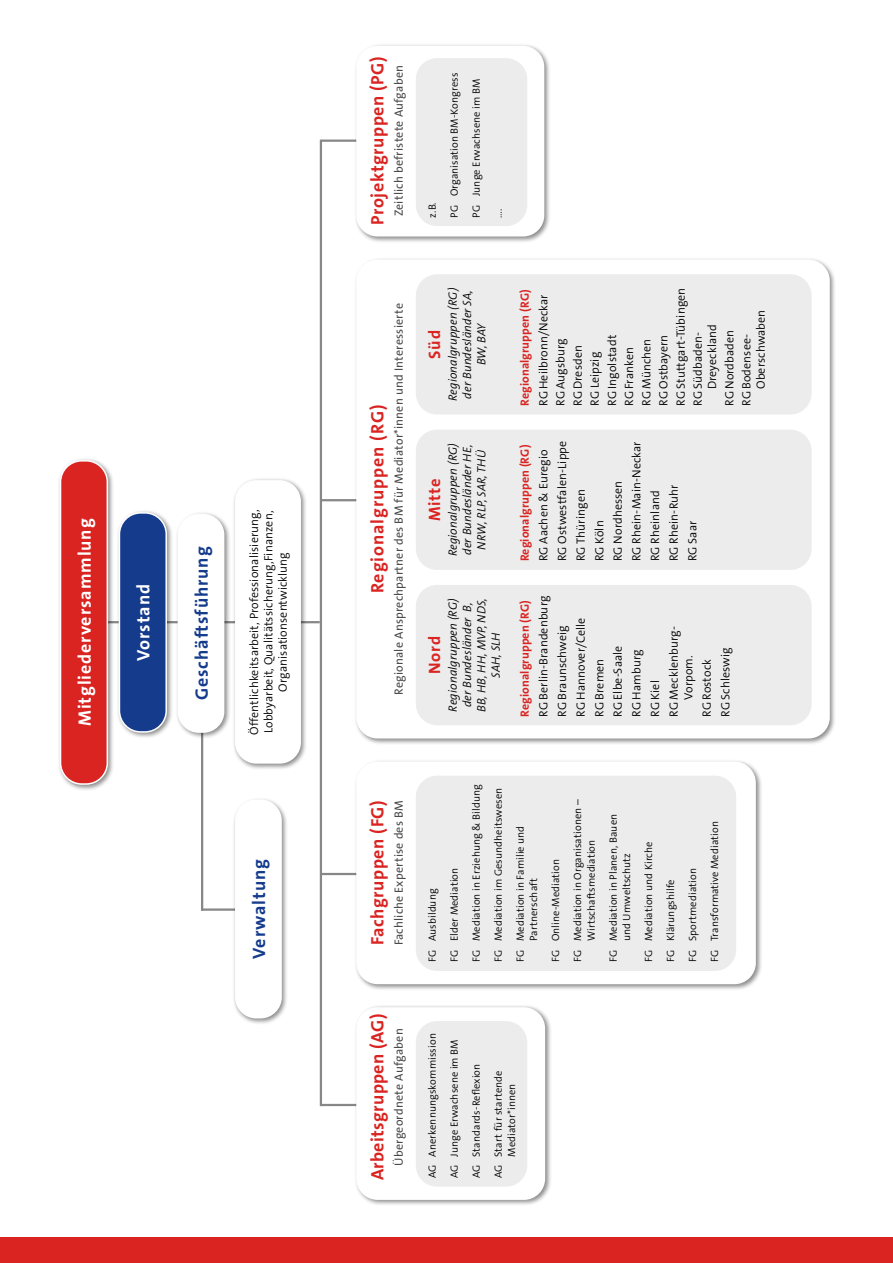
<style>
.page{position:relative;width:893px;height:1263px;background:#fff}
.page>*{position:absolute;margin:0;border:0;box-sizing:border-box;transform-origin:0 0}
.t1{font:700 18px "The Sans B7";letter-spacing:.03em;color:#d92421}
.t2{font:700 18px "The Sans B7";letter-spacing:.05em;color:#fff}
.t3{font:700 18px "The Sans B7";letter-spacing:.05em;color:#153b8d}
.t4{font:700 18px "The Sans B7";letter-spacing:.05em;color:#d92421}
.t5{font:700 16.5px "The Sans B7";letter-spacing:.05em;color:#d92421}
.t6{font:300 12px/18.6px "The Sans B4";letter-spacing:.01em;color:#000}
.t7{font:italic 300 12px/14.4px "The Sans B4";letter-spacing:.01em;color:#000;text-align:center}
.t8{font:12px "The Sans B5 Plain";letter-spacing:.02em;color:#484847}
.t9{font:700 12px "The Sans B7";letter-spacing:.01em;color:#d92421}
.t10{font:300 10.5px/22px "The Sans B4";letter-spacing:.01em;color:#000}
</style>
<div class="page">
<div style="left:0;top:1237px;width:893px;height:26px;background:#d92421"></div>
<hr style="left:201px;top:603px;width:2px;height:308px;background:#868786">
<hr style="left:201px;top:908px;width:49px;height:3px;background:#868786">
<hr style="left:321px;top:1104px;width:86px;height:2px;background:#868786">
<hr style="left:321px;top:140px;width:86px;height:2px;background:#868786">
<hr style="left:321px;top:499px;width:87px;height:2px;background:#868786">
<hr style="left:321px;top:873px;width:86px;height:2px;background:#868786">
<hr style="left:320px;top:140px;width:2px;height:966px;background:#868786">
<hr style="left:67px;top:621px;width:253px;height:2px;background:#868786">
<div style="left:57px;top:457px;width:57px;height:334px;background:#000;opacity:.45"></div>
<div style="left:61px;top:461px;width:46px;height:323px;background:#d92421;border-radius:21px"></div>
<div style="left:60px;top:460px;width:48px;height:325px;border:2px solid #fff;border-radius:21px"></div>
<div style="left:116px;top:510px;width:57px;height:229px;background:#000;opacity:.45"></div>
<div style="left:119px;top:513px;width:47px;height:219px;background:#153b8d;border-radius:21px"></div>
<div style="left:119px;top:512px;width:48px;height:221px;border:2px solid #fff;border-radius:21px"></div>
<div style="left:232px;top:797px;width:57px;height:228px;background:#000;opacity:.45"></div>
<div style="left:235px;top:799px;width:47px;height:219px;background:#fff;border-radius:21px"></div>
<div style="left:232px;top:477px;width:76px;height:293px;background:#000;opacity:.45"></div>
<div style="left:235px;top:480px;width:66px;height:284px;background:#fff;border-radius:21px"></div>
<div style="left:354px;top:1005px;width:198px;height:202px;background:#000;opacity:.45"></div>
<div style="left:356px;top:1007px;width:189px;height:193px;background:#fff;border-radius:21px"></div>
<div style="left:416px;top:1021px;width:111px;height:166px;background:#ececec;border-radius:21px"></div>
<div style="left:354px;top:43px;width:197px;height:200px;background:#000;opacity:.45"></div>
<div style="left:356px;top:46px;width:188px;height:190px;background:#fff;border-radius:21px"></div>
<div style="left:416px;top:58px;width:111px;height:168px;background:#ececec;border-radius:21px"></div>
<div style="left:354px;top:257px;width:482px;height:488px;background:#000;opacity:.45"></div>
<div style="left:356px;top:260px;width:474px;height:478px;background:#fff;border-radius:21px"></div>
<div style="left:416px;top:585px;width:396px;height:140px;background:#ececec;border-radius:21px"></div>
<div style="left:416px;top:430px;width:396px;height:140px;background:#ececec;border-radius:21px"></div>
<div style="left:416px;top:274px;width:396px;height:141px;background:#ececec;border-radius:21px"></div>
<div style="left:354px;top:759px;width:408px;height:232px;background:#000;opacity:.45"></div>
<div style="left:356px;top:761px;width:400px;height:223px;background:#fff;border-radius:21px"></div>
<div style="left:416px;top:776px;width:320px;height:195px;background:#ececec;border-radius:21px"></div>
<div style="left:175px;top:511px;width:56px;height:229px;background:#000;opacity:.45"></div>
<div style="left:178px;top:514px;width:46px;height:219px;background:#fff;border-radius:21px"></div>
<h1 class="t2" style="left:75px;top:726px;width:209px;rotate:-90deg">Mitgliederversammlung</h1>
<h1 class="t2" style="left:134px;top:661px;width:78px;rotate:-90deg">Vorstand</h1>
<h1 class="t3" style="left:192px;top:700px;width:155px;rotate:-90deg">Geschäftsführung</h1>
<p class="t6" style="left:247px;top:734px;width:227px;line-height:14.4px;text-align:center;rotate:-90deg">Öffentlichkeitsarbeit, Professionalisierung,<br>Lobbyarbeit, Qualitätssicherung,Finanzen,<br>Organisationsentwicklung</p>
<h1 class="t3" style="left:250px;top:959px;width:101px;rotate:-90deg">Verwaltung</h1>
<h1 class="t1" style="left:368px;top:225px;width:170px;rotate:-90deg">Projektgruppen (PG)</h1>
<p class="t8" style="left:393px;top:216px;width:153px;rotate:-90deg">Zeitlich befristete Aufgaben</p>
<p class="t10" style="left:421px;top:218px;width:146px;rotate:-90deg">z.B.<br>PG Organisation BM-Kongress<br>PG Junge Erwachsene im BM ….</p>
<p class="t8" style="left:393px;top:695px;width:393px;rotate:-90deg">Regionale Ansprechpartner des BM für Mediator*innen und Interessierte</p>
<h1 class="t4" style="left:368px;top:593px;width:190px;rotate:-90deg">Regionalgruppen (RG)</h1>
<p class="t7" style="left:446px;top:401px;width:115px;rotate:-90deg">Regionalgruppen (RG) der Bundesländer SA,<br>BW, BAY</p>
<p class="t9" style="left:518px;top:406px;width:118px;rotate:-90deg">Regionalgruppen (RG)</p>
<p class="t6" style="left:535px;top:406px;width:120px;line-height:17.1px;rotate:-90deg">RG Heilbronn/Neckar<br>RG Augsburg<br>RG Dresden<br>RG Leipzig<br>RG Ingolstadt<br>RG Franken<br>RG München<br>RG Ostbayern<br>RG Stuttgart-Tübingen<br>RG Südbaden-</p>
<p class="t6" style="left:752px;top:389px;width:81px;rotate:-90deg">Oberschwaben</p>
<p class="t6" style="left:704px;top:406px;width:83px;line-height:17.1px;text-indent:17px;rotate:-90deg">Dreyeckland<br>RG Nordbaden<br>RG Bodensee-</p>
<h2 class="t5" style="left:426px;top:359px;width:30px;rotate:-90deg">Süd</h2>
<p class="t7" style="left:446px;top:556px;width:115px;rotate:-90deg">Regionalgruppen (RG) der Bundesländer HE,<br>NRW, RLP, SAR, THÜ</p>
<p class="t9" style="left:518px;top:561px;width:118px;rotate:-90deg">Regionalgruppen (RG)</p>
<p class="t6" style="left:534px;top:561px;width:122px;rotate:-90deg">RG Aachen &amp; Euregio<br>RG Ostwestfalen-Lippe<br>RG Thüringen<br>RG Köln<br>RG Nordhessen<br>RG Rhein-Main-Neckar<br>RG Rheinland<br>RG Rhein-Ruhr<br>RG Saar</p>
<h2 class="t5" style="left:426px;top:521px;width:45px;rotate:-90deg">Mitte</h2>
<p class="t7" style="left:446px;top:712px;width:116px;rotate:-90deg">Regionalgruppen (RG) der Bundesländer B,<br>BB, HB, HH, MVP, NDS,<br>SAH, SLH</p>
<p class="t9" style="left:518px;top:717px;width:118px;rotate:-90deg">Regionalgruppen (RG)</p>
<p class="t6" style="left:534px;top:717px;width:122px;rotate:-90deg">RG Berlin-Brandenburg<br>RG Braunschweig<br>RG Hannover/Celle<br>RG Bremen<br>RG Elbe-Saale<br>RG Hamburg<br>RG Kiel<br>RG Mecklenburg-</p>
<h2 class="t5" style="left:426px;top:674px;width:40px;rotate:-90deg">Nord</h2>
<p class="t6" style="left:679px;top:717px;width:71px;text-indent:17px;rotate:-90deg">Vorpom.<br>RG Rostock<br>RG Schleswig</p>
<h1 class="t1" style="left:368px;top:945px;width:146px;rotate:-90deg">Fachgruppen (FG)</h1>
<p class="t8" style="left:393px;top:945px;width:147px;rotate:-90deg">Fachliche Expertise des BM</p>
<p class="t10" style="left:421px;top:962px;width:180px;rotate:-90deg">FG Ausbildung<br>FG Elder Mediation<br>FG Mediation in Erziehung &amp; Bildung<br>FG Mediation im Gesundheitswesen<br>FG Mediation in Familie und</p>
<p class="t10" style="left:523px;top:962px;width:164px;text-indent:21px;rotate:-90deg">Partnerschaft<br>FG Online-Mediation<br>FG Mediation in Organisationen –</p>
<p class="t10" style="left:581px;top:962px;width:150px;text-align:center;rotate:-90deg">Wirtschaftsmediation<br>FG Mediation in Planen, Bauen</p>
<p class="t10" style="left:616px;top:962px;width:143px;text-indent:21px;rotate:-90deg">und Umweltschutz<br>FG Mediation und Kirche<br>FG Klärungshilfe<br>FG Sportmediation<br>FG Transformative Mediation</p>
<h1 class="t1" style="left:368px;top:1180px;width:168px;rotate:-90deg">Arbeitsgruppen (AG)</h1>
<p class="t8" style="left:393px;top:1165px;width:139px;rotate:-90deg">Übergeordnete Aufgaben</p>
<p class="t10" style="left:421px;top:1178px;width:146px;rotate:-90deg">AG Anerkennungskommission<br>AG Junge Erwachsene im BM<br>AG Standards-Reflexion<br>AG Start für startende</p>
<p class="t10" style="left:501px;top:1157px;width:75px;rotate:-90deg">Mediator*innen</p>
</div>
